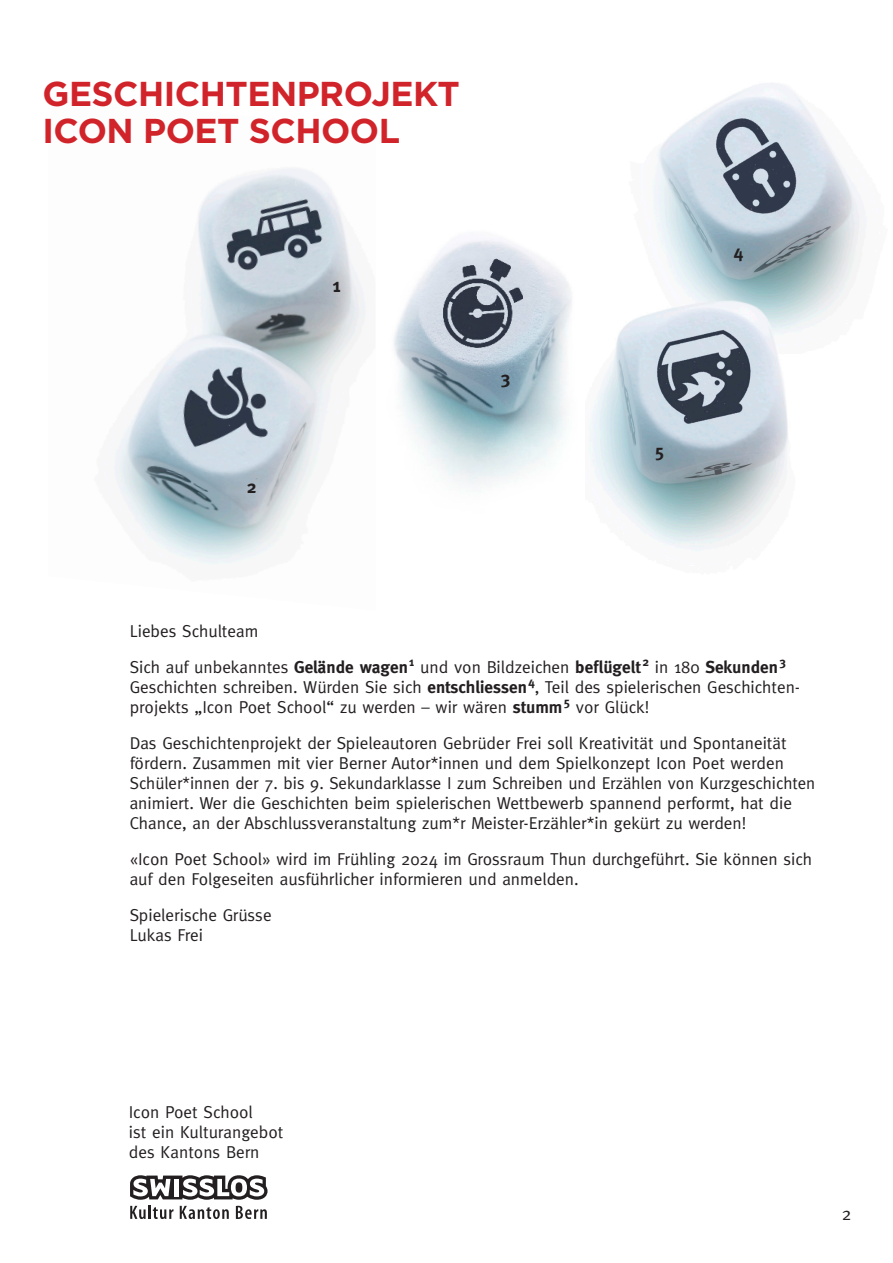
<style>
.page{position:relative;width:893px;height:1263px;background:#fff}
.page>*{position:absolute;margin:0;border:0;box-sizing:border-box;transform-origin:0 0}
.t1{font:700 34.5px "Gotham";letter-spacing:-.015em;color:#d1232a}
.t2{font:700 19.5px "Meta";color:#231f20}
.t3{font:700 18px "Meta";color:#231f20}
.t4{font:18px "Meta";color:#231f20}
.t5{font:17.25px/19.8px "Meta";color:#231f20}
.s1{font-weight:700}
</style>
<div class="page">
<svg style="left:130px;top:1175px;width:138px;height:25px"></svg>
<svg style="left:130px;top:1206px;width:16px;height:13px"></svg>
<hr style="left:148px;top:1205px;width:3px;height:14px;background:#231f20">
<svg style="left:153px;top:1207px;width:20px;height:12px"></svg>
<svg style="left:180px;top:1206px;width:49px;height:13px"></svg>
<svg style="left:236px;top:1206px;width:31px;height:13px"></svg>
<img style="left:114px;top:168px;width:252px;height:397px">
<img style="left:588px;top:83px;width:279px;height:469px">
<img style="left:394px;top:240px;width:178px;height:246px">
<p class="t1" style="left:43px;top:74px;width:419px">GESCHICHTENPROJEKT</p>
<p class="t1" style="left:43px;top:111px;width:359px">ICON POET SCHOOL</p>
<p class="t3" style="left:247px;top:476px;width:11px">2</p>
<p class="t2" style="left:332px;top:273px;width:10px">1</p>
<p class="t3" style="left:501px;top:367px;width:11px">3</p>
<p class="t3" style="left:733px;top:241px;width:11px">4</p>
<p class="t3" style="left:654px;top:440px;width:11px">5</p>
<p class="t5" style="left:130px;top:621px;width:130px">Liebes Schulteam</p>
<p class="t5" style="left:130px;top:657px;width:658px">Sich auf unbekanntes <span class="s1">Gelände wagen</span><sup>1</sup> und von Bildzeichen <span class="s1">beflügelt</span> <sup>2</sup> in 180 <span class="s1">Sekunden</span><sup>3</sup></p>
<p class="t5" style="left:130px;top:677px;width:672px">Geschichten schreiben. Würden Sie sich <span class="s1">entschliessen</span><sup>4</sup>, Teil des spielerischen Geschichten-</p>
<p class="t5" style="left:130px;top:697px;width:521px">projekts „Icon Poet School“ zu werden – wir wären <span class="s1">stumm</span><sup>5</sup> vor Glück!</p>
<p class="t5" style="left:130px;top:733px;width:687px">Das Geschichtenprojekt der Spieleautoren Gebrüder Frei soll Kreativität und Spontaneität fördern. Zusammen mit vier Berner Autor*innen und dem Spielkonzept Icon Poet werden Schüler*innen der 7. bis 9. Sekundarklasse I zum Schreiben und Erzählen von Kurzgeschichten animiert. Wer die Geschichten beim spielerischen Wettbewerb spannend performt, hat die Chance, an der Abschlussveranstaltung zum*r Meister-Erzähler*in gekürt zu werden!</p>
<p class="t5" style="left:130px;top:849px;width:684px">«Icon Poet School» wird im Frühling 2024 im Grossraum Thun durchgeführt. Sie können sich auf den Folgeseiten ausführlicher informieren und anmelden.</p>
<p class="t5" style="left:130px;top:905px;width:143px">Spielerische Grüsse</p>
<p class="t5" style="left:130px;top:925px;width:75px">Lukas Frei</p>
<p class="t5" style="left:129px;top:1102px;width:125px">Icon Poet School</p>
<p class="t5" style="left:129px;top:1121px;width:156px">ist ein Kulturangebot</p>
<p class="t5" style="left:129px;top:1141px;width:132px">des Kantons Bern</p>
<p class="t4" style="left:842px;top:1203px;width:11px">2</p>
</div>
